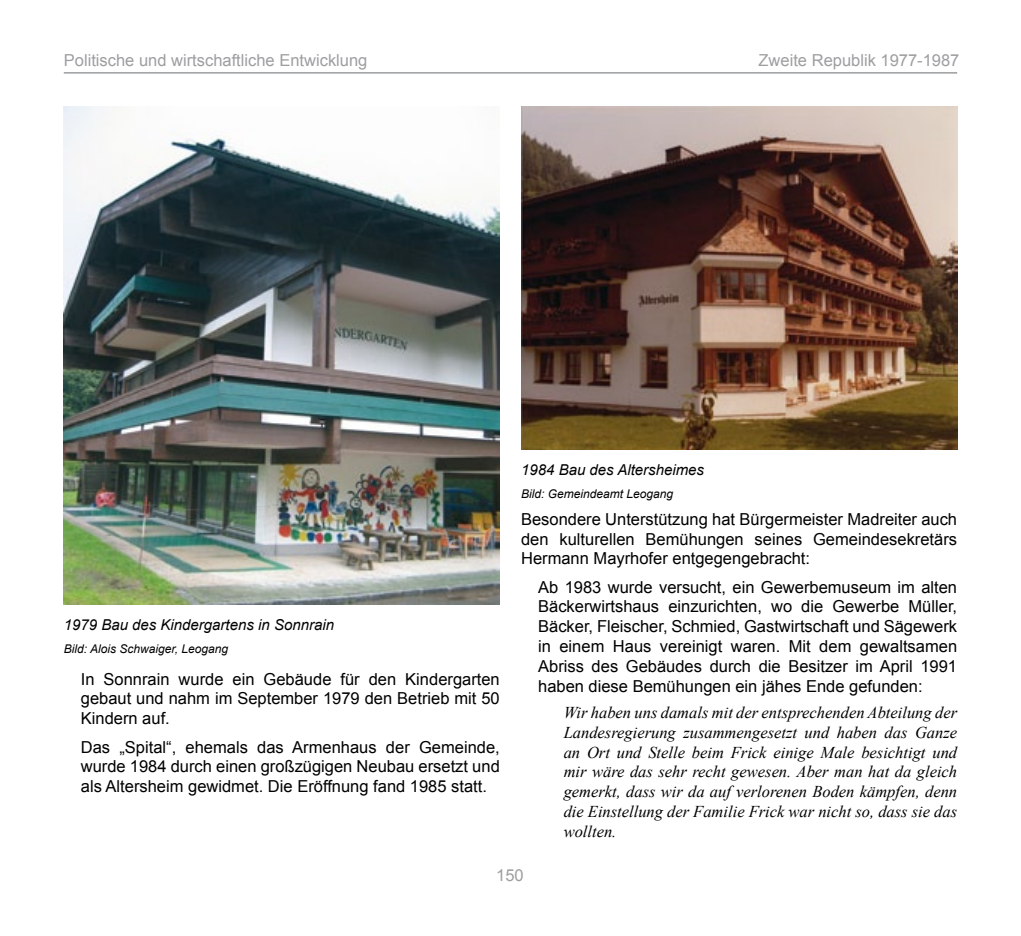
<style>
.page{position:relative;width:1021px;height:936px;background:#fff}
.page>*{position:absolute;margin:0;border:0;box-sizing:border-box;transform-origin:0 0}
.t1{font:16.5px/19.8px "Arial";color:#000;text-align:justify}
.t2{font:italic 16.5px/19.8px "Times New Roman";color:#000;text-align:justify}
.t3{font:16.5px "Arial";color:#9c9e9f}
.t4{font:italic 15px "Arial";color:#000}
.t5{font:italic 12px "Arial";color:#000}
</style>
<div class="page">
<hr style="left:64px;top:72px;width:893px;height:2px;background:#9c9e9f">
<img style="left:64px;top:106px;width:436px;height:498px">
<img style="left:521px;top:106px;width:436px;height:344px">
<p class="t3" style="left:64px;top:50px;width:305px">Politische und wirtschaftliche Entwicklung</p>
<p class="t3" style="left:758px;top:50px;width:202px">Zweite Republik 1977-1987</p>
<p class="t4" style="left:64px;top:615px;width:272px">1979 Bau des Kindergartens in Sonnrain</p>
<p class="t5" style="left:64px;top:641px;width:166px">Bild: Alois Schwaiger, Leogang</p>
<p class="t1" style="left:81px;top:669px;width:420px">In Sonnrain wurde ein Gebäude für den Kindergarten gebaut und nahm im September 1979 den Betrieb mit 50<br>Kindern auf.</p>
<p class="t1" style="left:81px;top:737px;width:420px">Das „Spital“, ehemals das Armenhaus der Gemeinde, wurde 1984 durch einen großzügigen Neubau ersetzt und als Altersheim gewidmet. Die Eröffnung fand 1985 statt.</p>
<p class="t4" style="left:521px;top:459px;width:184px">1984 Bau des Altersheimes</p>
<p class="t5" style="left:521px;top:485px;width:154px">Bild: Gemeindeamt Leogang</p>
<p class="t1" style="left:521px;top:509px;width:437px">Besondere Unterstützung hat Bürgermeister Madreiter auch den kulturellen Bemühungen seines Gemeindesekretärs Hermann Mayrhofer entgegengebracht:</p>
<p class="t1" style="left:538px;top:577px;width:420px">Ab 1983 wurde versucht, ein Gewerbemuseum im alten Bäckerwirtshaus einzurichten, wo die Gewerbe Müller, Bäcker, Fleischer, Schmied, Gastwirtschaft und Sägewerk in einem Haus vereinigt waren. Mit dem gewaltsamen Abriss des Gebäudes durch die Besitzer im April 1991 haben diese Bemühungen ein jähes Ende gefunden:</p>
<p class="t2" style="left:563px;top:702px;width:395px">Wir haben uns damals mit der entsprechenden Abteilung der Landesregierung zusammengesetzt und haben das Ganze an Ort und Stelle beim Frick einige Male besichtigt und mir wäre das sehr recht gewesen. Aber man hat da gleich gemerkt, dass wir da auf verlorenen Boden kämpfen, denn die Einstellung der Familie Frick war nicht so, dass sie das wollten.</p>
<p class="t3" style="left:496px;top:864px;width:29px">150</p>
</div>
